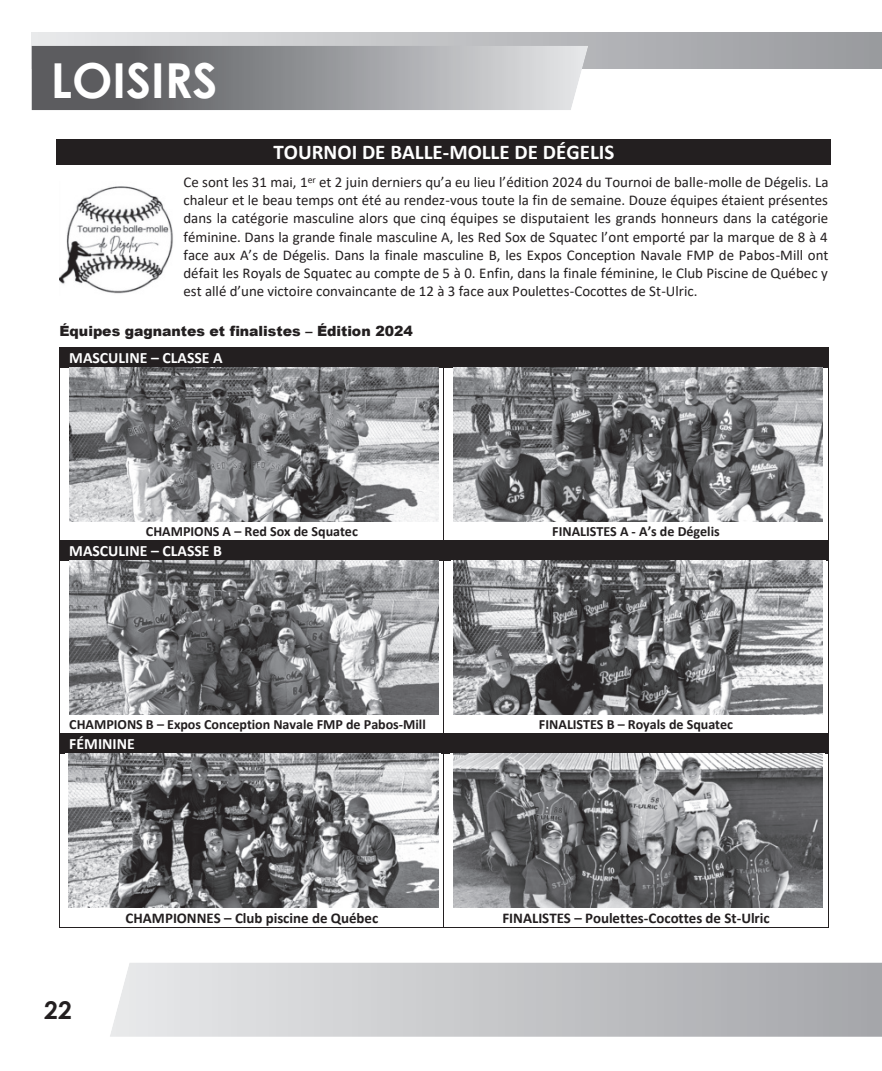
<style>
.page{position:relative;width:882px;height:1071px;background:#fff}
.page>*{position:absolute;margin:0;border:0;box-sizing:border-box;transform-origin:0 0}
.t1{font:700 48.3px "Century Gothic";color:#fff}
.t2{font:700 24.5px "Century Gothic";color:#231f20}
.t3{font:700 21px "Calibri";color:#fff}
.t4{font:700 15.75px "Calibri";color:#fff}
.t5{font:14.88px/18.2px "Calibri";color:#231f20;text-align:justify}
.t6{font:700 14.88px "Calibri";color:#231f20}
.t7{font:700 14px "Calibri";color:#231f20}
.t8{font:900 14px "Arial";color:#231f20}
</style>
<div class="page">
<div style="left:32px;top:33px;width:850px;height:35px;background:linear-gradient(to right,#e7e8e9,#999a9e)"></div>
<svg style="left:110px;top:962px;width:772px;height:75px;background:#c7c8cb"></svg>
<svg style="left:32px;top:46px;width:556px;height:64px;background:#949598"></svg>
<div style="left:57px;top:139px;width:774px;height:26px;background:#231f20"></div>
<div style="left:60px;top:348px;width:384px;height:19px;background:#231f20"></div>
<div style="left:444px;top:348px;width:384px;height:19px;background:#231f20"></div>
<hr style="left:60px;top:347px;width:384px;height:1px;background:#231f20">
<hr style="left:444px;top:347px;width:384px;height:1px;background:#231f20">
<svg style="left:59px;top:347px;width:1px;height:21px"></svg>
<hr style="left:60px;top:367px;width:384px;height:1px;background:#231f20">
<hr style="left:444px;top:367px;width:384px;height:1px;background:#231f20">
<svg style="left:828px;top:347px;width:1px;height:21px"></svg>
<hr style="left:59px;top:368px;width:1px;height:172px;background:#231f20">
<hr style="left:444px;top:368px;width:1px;height:172px;background:#231f20">
<hr style="left:828px;top:368px;width:1px;height:172px;background:#231f20">
<div style="left:60px;top:541px;width:384px;height:19px;background:#231f20"></div>
<div style="left:444px;top:541px;width:384px;height:19px;background:#231f20"></div>
<hr style="left:60px;top:540px;width:384px;height:1px;background:#231f20">
<hr style="left:444px;top:540px;width:384px;height:1px;background:#231f20">
<svg style="left:59px;top:540px;width:1px;height:21px"></svg>
<hr style="left:60px;top:560px;width:384px;height:1px;background:#231f20">
<hr style="left:444px;top:560px;width:384px;height:1px;background:#231f20">
<svg style="left:828px;top:540px;width:1px;height:21px"></svg>
<hr style="left:59px;top:561px;width:1px;height:172px;background:#231f20">
<hr style="left:444px;top:561px;width:1px;height:172px;background:#231f20">
<hr style="left:828px;top:561px;width:1px;height:172px;background:#231f20">
<div style="left:60px;top:734px;width:384px;height:19px;background:#231f20"></div>
<div style="left:444px;top:734px;width:384px;height:19px;background:#231f20"></div>
<hr style="left:60px;top:733px;width:384px;height:1px;background:#231f20">
<hr style="left:444px;top:733px;width:384px;height:1px;background:#231f20">
<svg style="left:59px;top:733px;width:1px;height:21px"></svg>
<hr style="left:60px;top:753px;width:384px;height:1px;background:#231f20">
<hr style="left:444px;top:753px;width:384px;height:1px;background:#231f20">
<svg style="left:828px;top:733px;width:1px;height:21px"></svg>
<hr style="left:59px;top:754px;width:1px;height:173px;background:#231f20">
<hr style="left:60px;top:927px;width:384px;height:1px;background:#231f20">
<hr style="left:444px;top:754px;width:1px;height:173px;background:#231f20">
<hr style="left:444px;top:927px;width:384px;height:1px;background:#231f20">
<hr style="left:828px;top:754px;width:1px;height:173px;background:#231f20">
<img style="left:59px;top:186px;width:114px;height:108px">
<div style="left:67px;top:368px;width:374px;height:156px;background:linear-gradient(to right,#fff,#fff)"></div>
<img style="left:69px;top:368px;width:369px;height:153px">
<img style="left:453px;top:368px;width:369px;height:154px">
<img style="left:70px;top:561px;width:368px;height:153px">
<img style="left:453px;top:561px;width:370px;height:154px">
<svg style="left:68px;top:754px;width:371px;height:154px;background:#868688"></svg>
<img style="left:454px;top:754px;width:368px;height:153px">
<h1 class="t1" style="left:51px;top:54px;width:168px">LOISIRS</h1>
<h3 class="t3" style="left:273px;top:142px;width:343px">TOURNOI DE BALLE-MOLLE DE DÉGELIS</h3>
<p class="t5" style="left:184px;top:174px;width:647px">Ce sont les 31 mai, 1<sup>er</sup> et 2 juin derniers qu’a eu lieu l’édition 2024 du Tournoi de balle-molle de Dégelis. La chaleur et le beau temps ont été au rendez-vous toute la fin de semaine. Douze équipes étaient présentes dans la catégorie masculine alors que cinq équipes se disputaient les grands honneurs dans la catégorie féminine. Dans la grande finale masculine A, les Red Sox de Squatec l’ont emporté par la marque de 8 à 4 face aux A’s de Dégelis. Dans la finale masculine B, les Expos Conception Navale FMP de Pabos-Mill ont défait les Royals de Squatec au compte de 5 à 0. Enfin, dans la finale féminine, le Club Piscine de Québec y est allé d’une victoire convaincante de 12 à 3 face aux Poulettes-Cocottes de St-Ulric.</p>
<p class="t8" style="left:59px;top:321px;width:355px">Équipes gagnantes et finalistes – Édition 2024</p>
<p class="t4" style="left:69px;top:350px;width:155px">MASCULINE – CLASSE A</p>
<p class="t7" style="left:146px;top:524px;width:214px">CHAMPIONS A – Red Sox de Squatec</p>
<p class="t7" style="left:552px;top:524px;width:169px">FINALISTES A - A’s de Dégelis</p>
<p class="t4" style="left:69px;top:543px;width:154px">MASCULINE – CLASSE B</p>
<p class="t7" style="left:69px;top:717px;width:358px">CHAMPIONS B – Expos Conception Navale FMP de Pabos-Mill</p>
<p class="t7" style="left:539px;top:717px;width:196px">FINALISTES B – Royals de Squatec</p>
<p class="t4" style="left:69px;top:736px;width:67px">FÉMININE</p>
<h2 class="t2" style="left:44px;top:997px;width:29px">22</h2>
<p class="t6" style="left:126px;top:910px;width:254px">CHAMPIONNES – Club piscine de Québec</p>
<p class="t6" style="left:502px;top:910px;width:269px">FINALISTES – Poulettes-Cocottes de St-Ulric</p>
</div>
